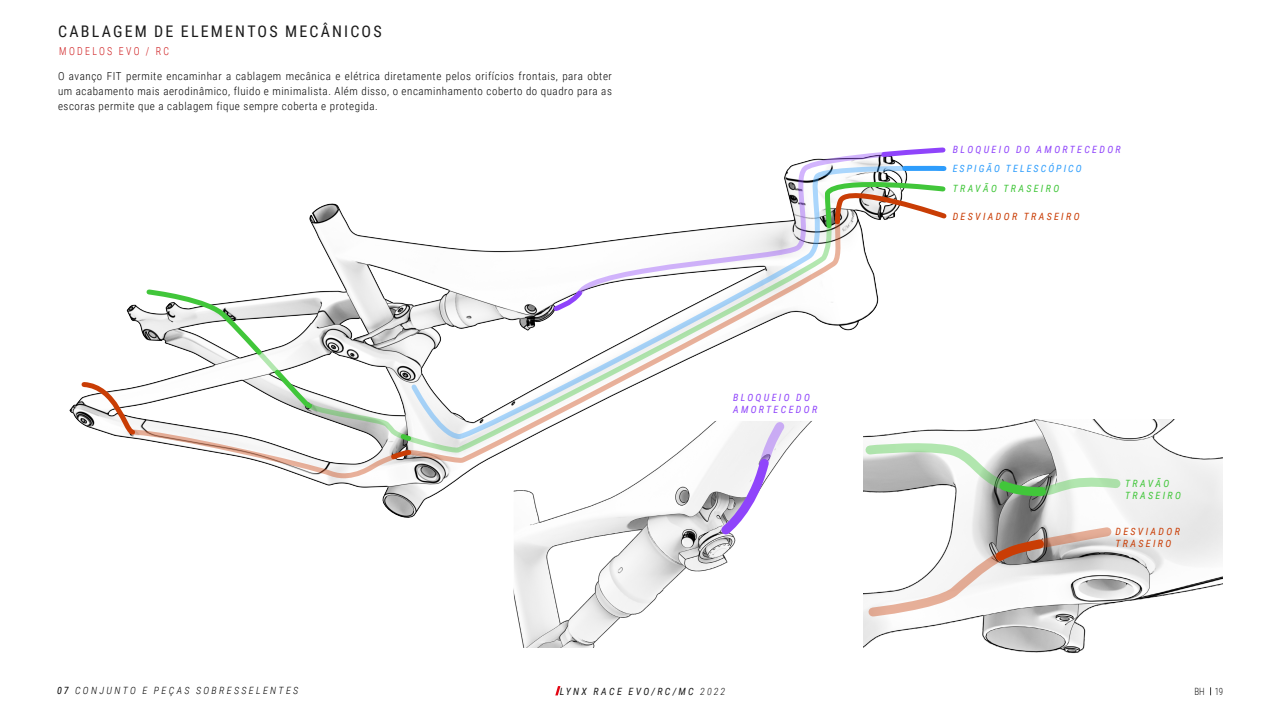
<style>
.page{position:relative;width:1280px;height:720px;background:#fff}
.page>*{position:absolute;margin:0;border:0;box-sizing:border-box;transform-origin:0 0}
.t1{font:16px "Roboto Condensed";letter-spacing:.135em;color:#1a1a1a}
.t2{font:300 11px/15px "Roboto Condensed";letter-spacing:.05em;color:#000;text-align:justify}
.t3{font:300 11px "Roboto Condensed";letter-spacing:.235em;color:#cd1719;scale:.9 1}
.t4{font:italic 10px/12px "Roboto Condensed";letter-spacing:.235em;color:#8f44fb}
.t5{font:italic 10px/12px "Roboto Condensed";letter-spacing:.235em;color:#c93d05}
.t6{font:italic 300 10px "Roboto Condensed";letter-spacing:.235em;color:#000}
.t7{font:italic 10px/12px "Roboto Condensed";letter-spacing:.235em;color:#41c63a}
.t8{font:italic 10px "Roboto Condensed";letter-spacing:.235em;color:#1a1a1a}
.t9{font:italic 10px "Roboto Condensed";letter-spacing:.205em;color:#2e9dfc}
.t10{font:300 10px "Roboto Condensed";color:#1a1a1a;scale:.9 1}
.s1{font-weight:400}
.s2{font-weight:300}
</style>
<div class="page">
<svg style="left:555px;top:686px;width:5px;height:9px"></svg>
<img style="left:69px;top:203px;width:795px;height:445px">
<img style="left:864px;top:419px;width:358px;height:235px">
<svg style="left:861px;top:434px;width:265px;height:66px"></svg>
<svg style="left:864px;top:523px;width:252px;height:95px"></svg>
<svg style="left:409px;top:203px;width:501px;height:237px"></svg>
<svg style="left:404px;top:217px;width:439px;height:247px"></svg>
<svg style="left:402px;top:221px;width:432px;height:233px"></svg>
<svg style="left:79px;top:287px;width:336px;height:192px"></svg>
<svg style="left:889px;top:147px;width:58px;height:84px"></svg>
<svg style="left:572px;top:151px;width:317px;height:146px"></svg>
<svg style="left:551px;top:286px;width:36px;height:28px"></svg>
<img style="left:514px;top:421px;width:300px;height:227px">
<svg style="left:717px;top:418px;width:72px;height:121px"></svg>
<h1 class="t1" style="left:58px;top:20px;width:325px">CABLAGEM DE ELEMENTOS MECÂNICOS</h1>
<p class="t2" style="left:58px;top:68px;width:555px">O avanço FIT permite encaminhar a cablagem mecânica e elétrica diretamente pelos orifícios frontais, para obter um acabamento mais aerodinâmico, fluido e minimalista. Além disso, o encaminhamento coberto do quadro para as escoras permite que a cablagem fique sempre coberta e protegida.</p>
<p class="t3" style="left:59px;top:43px;width:124px">MODELOS EVO / RC</p>
<p class="t4" style="left:733px;top:391px;width:86px">BLOQUEIO DO<br>AMORTECEDOR</p>
<p class="t4" style="left:953px;top:143px;width:169px">BLOQUEIO DO AMORTECEDOR</p>
<p class="t9" style="left:953px;top:162px;width:131px">ESPIGÃO TELESCÓPICO</p>
<p class="t7" style="left:953px;top:182px;width:108px">TRAVÃO TRASEIRO</p>
<p class="t5" style="left:953px;top:210px;width:128px">DESVIADOR TRASEIRO</p>
<p class="t7" style="left:1125px;top:478px;width:57px">TRAVÃO<br>TRASEIRO</p>
<p class="t5" style="left:1115px;top:525px;width:66px">DESVIADOR<br>TRASEIRO</p>
<p class="t6" style="left:57px;top:684px;width:243px"><span class="s1">07</span> CONJUNTO E PEÇAS SOBRESSELENTES</p>
<p class="t8" style="left:560px;top:685px;width:167px">LYNX RACE EVO/RC/MC <span class="s2">2022</span></p>
<p class="t10" style="left:1194px;top:685px;width:34px">BH 19</p>
</div>
